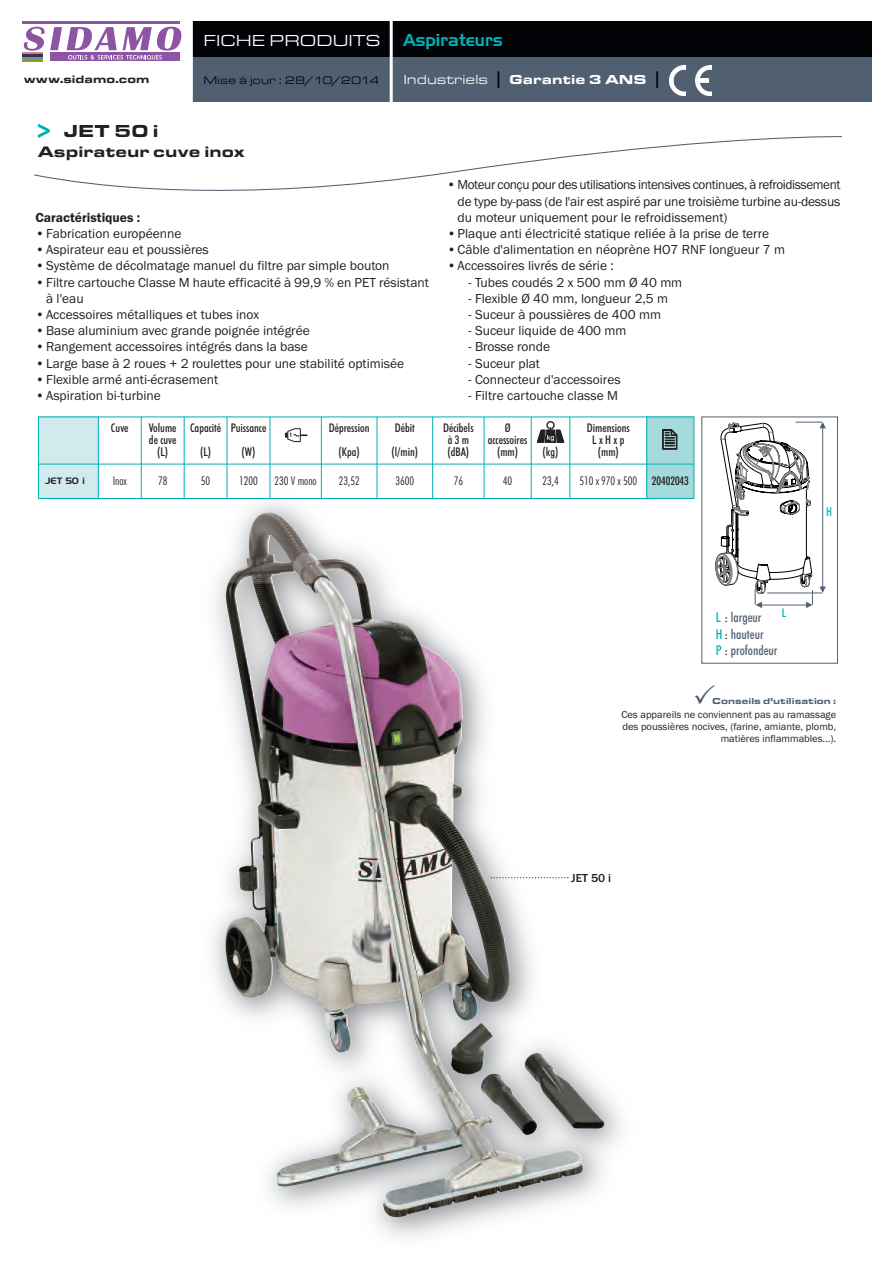
<style>
.page{position:relative;width:893px;height:1263px;background:#fff}
.page>*{position:absolute;margin:0;border:0;box-sizing:border-box;transform-origin:0 0}
.t1{font:18px "Eurostar Black Extended";color:#231f20}
.t2{font:16.8px "Handel Gothic BT";color:#00b1b4}
.t3{font:16.5px "Eurostar Regular Extended";color:#fff}
.t4{font:15.75px "Eurostar Black Extended";color:#231f20}
.t5{font:13.5px/16.2px "Franklin Gothic";color:#231f20}
.t6{font:500 condensed 13.5px/16.2px "Futura BT";color:#516071}
.t7{font:13.5px "Eurostar Black Extended";color:#fff}
.t8{font:600 13.5px "Franklin Gothic";color:#231f20}
.t9{font:500 condensed 12px/12px "Futura BT";color:#231f20;text-align:center}
.t10{font:300 condensed 12px "Futura BT";color:#231f20}
.t11{font:500 12px "Franklin Gothic";color:#231f20}
.t12{font:500 condensed 12px "Futura BT";color:#00b1b4}
.t13{font:11.25px "Eurostar Regular Extended";color:#010307}
.t14{font:11.25px "Eurostar Black Extended";color:#231f20}
.t15{font:10.5px/12px "Franklin Gothic";color:#231f20;text-align:right}
.t16{font:9px "Eurostar Black Extended";color:#516071}
.t17{font:9px "Handel Gothic BT";color:#231f20}
.s1{font-size:27px;color:#00b1b4}
.s2{font-family:"Eurostar Regular Extended"}
.s3{font-family:"Handel Gothic BT";font-size:16.5px;color:#010307}
.s4{font-weight:500}
.s5{color:#00b1b4}
.s6{color:#231f20}
</style>
<div class="page">
<img style="left:183px;top:488px;width:557px;height:750px">
<img style="left:383px;top:1146px;width:87px;height:71px">
<div style="left:191px;top:21px;width:681px;height:47px;background:#010307"></div>
<div style="left:191px;top:57px;width:681px;height:45px;background:#516071"></div>
<hr style="left:390px;top:21px;width:3px;height:81px;background:#fff">
<hr style="left:190px;top:21px;width:3px;height:81px;background:#fff">
<hr style="left:23px;top:22px;width:157px;height:2px;background:#8c54a2">
<div style="left:50px;top:53px;width:130px;height:8px;background:#8c54a2"></div>
<svg style="left:23px;top:27px;width:158px;height:33px"></svg>
<hr style="left:23px;top:53px;width:20px;height:2px;background:#a5978a">
<hr style="left:23px;top:55px;width:20px;height:2px;background:#552350">
<hr style="left:23px;top:57px;width:20px;height:2px;background:#539db5">
<hr style="left:23px;top:59px;width:20px;height:2px;background:#92991a">
<img style="left:670px;top:65px;width:41px;height:30px">
<svg style="left:34px;top:136px;width:808px;height:55px"></svg>
<div style="left:38px;top:417px;width:60px;height:47px;background:#d1ebec"></div>
<div style="left:647px;top:417px;width:47px;height:47px;background:#a4dadc"></div>
<svg style="left:662px;top:429px;width:15px;height:20px"></svg>
<div style="left:38px;top:464px;width:60px;height:35px;background:#d1ebec"></div>
<div style="left:647px;top:464px;width:47px;height:35px;background:#a4dadc"></div>
<hr style="left:38px;top:417px;width:1px;height:82px;background:#00b1b4">
<hr style="left:98px;top:417px;width:1px;height:82px;background:#00b1b4">
<hr style="left:141px;top:417px;width:1px;height:82px;background:#00b1b4">
<hr style="left:184px;top:417px;width:1px;height:82px;background:#00b1b4">
<hr style="left:227px;top:417px;width:1px;height:82px;background:#00b1b4">
<hr style="left:270px;top:417px;width:1px;height:82px;background:#00b1b4">
<hr style="left:321px;top:417px;width:1px;height:82px;background:#00b1b4">
<hr style="left:377px;top:417px;width:1px;height:82px;background:#00b1b4">
<hr style="left:432px;top:417px;width:1px;height:82px;background:#00b1b4">
<hr style="left:484px;top:417px;width:1px;height:82px;background:#00b1b4">
<hr style="left:531px;top:417px;width:1px;height:82px;background:#00b1b4">
<hr style="left:570px;top:417px;width:1px;height:82px;background:#00b1b4">
<hr style="left:646px;top:417px;width:1px;height:82px;background:#00b1b4">
<hr style="left:694px;top:417px;width:1px;height:82px;background:#00b1b4">
<hr style="left:38px;top:417px;width:656px;height:1px;background:#00b1b4">
<hr style="left:38px;top:464px;width:656px;height:1px;background:#00b1b4">
<hr style="left:38px;top:498px;width:656px;height:1px;background:#00b1b4">
<svg style="left:537px;top:421px;width:27px;height:22px"></svg>
<svg style="left:285px;top:428px;width:22px;height:15px"></svg>
<div style="left:702px;top:417px;width:136px;height:246px;border:1px solid #516071"></div>
<svg style="left:491px;top:877px;width:78px;height:1px"></svg>
<svg style="left:716px;top:422px;width:110px;height:186px"></svg>
<svg style="left:695px;top:685px;width:20px;height:19px"></svg>
<p class="t3" style="left:203px;top:30px;width:178px">FICHE PRODUITS</p>
<p class="t14" style="left:24px;top:72px;width:127px">www.sidamo.com</p>
<p class="t13" style="left:203px;top:73px;width:177px">Mise à jour : 28/10/2014</p>
<h1 class="t1" style="left:31px;top:120px;width:129px"><span class="s1">&gt;</span> JET 50 i</h1>
<p class="t4" style="left:38px;top:142px;width:209px">Aspirateur cuve inox</p>
<p class="t2" style="left:403px;top:30px;width:101px">Aspirateurs</p>
<p class="t7" style="left:403px;top:71px;width:260px"><span class="s2">Industriels</span> <span class="s3">|</span> Garantie 3 ANS <span class="s3">|</span></p>
<p class="t8" style="left:36px;top:209px;width:106px">Caractéristiques :</p>
<p class="t5" style="left:36px;top:225px;width:148px">•Fabrication européenne</p>
<p class="t5" style="left:36px;top:241px;width:175px">•Aspirateur eau et poussières</p>
<p class="t5" style="left:36px;top:258px;width:356px">•Système de décolmatage manuel du filtre par simple bouton</p>
<p class="t5" style="left:46px;top:274px;width:384px;text-indent:-11px">•Filtre cartouche Classe M haute efficacité à 99,9 % en PET résistant à l'eau</p>
<p class="t5" style="left:36px;top:306px;width:225px">•Accessoires métalliques et tubes inox</p>
<p class="t5" style="left:36px;top:322px;width:276px">•Base aluminium avec grande poignée intégrée</p>
<p class="t5" style="left:36px;top:339px;width:274px">•Rangement accessoires intégrés dans la base</p>
<p class="t5" style="left:36px;top:355px;width:370px">•Large base à 2 roues + 2 roulettes pour une stabilité optimisée</p>
<p class="t5" style="left:36px;top:371px;width:184px">•Flexible armé anti-écrasement</p>
<p class="t5" style="left:36px;top:387px;width:127px">•Aspiration bi-turbine</p>
<p class="t5" style="left:458px;top:177px;width:384px;text-align:justify;text-indent:-11px">•Moteur conçu pour des utilisations intensives continues, à refroidissement de type by-pass (de l'air est aspiré par une troisième turbine au-dessus du moteur uniquement pour le refroidissement)</p>
<p class="t5" style="left:447px;top:225px;width:324px">•Plaque anti électricité statique reliée à la prise de terre</p>
<p class="t5" style="left:447px;top:241px;width:340px">•Câble d'alimentation en néoprène HO7 RNF longueur 7 m</p>
<p class="t5" style="left:447px;top:258px;width:168px">•Accessoires livrés de série :</p>
<p class="t5" style="left:468px;top:274px;width:216px">- Tubes coudés 2 x 500 mm Ø 40 mm</p>
<p class="t5" style="left:468px;top:290px;width:201px">- Flexible Ø 40 mm, longueur 2,5 m</p>
<p class="t5" style="left:468px;top:306px;width:194px">- Suceur à poussières de 400 mm</p>
<p class="t5" style="left:468px;top:322px;width:160px">- Suceur liquide de 400 mm</p>
<p class="t5" style="left:468px;top:339px;width:83px">- Brosse ronde</p>
<p class="t5" style="left:468px;top:355px;width:73px">- Suceur plat</p>
<p class="t5" style="left:468px;top:371px;width:154px">- Connecteur d'accessoires</p>
<p class="t5" style="left:468px;top:387px;width:151px">- Filtre cartouche classe M</p>
<p class="t9" style="left:111px;top:421px;width:19px">Cuve</p>
<p class="t9" style="left:149px;top:421px;width:29px">Volume de cuve (L)</p>
<p class="t9" style="left:190px;top:415px;width:33px;line-height:24px">Capacité (L)</p>
<p class="t9" style="left:231px;top:415px;width:37px;line-height:24px">Puissance (W)</p>
<p class="t9" style="left:329px;top:415px;width:42px;line-height:24px">Dépression (Kpa)</p>
<p class="t9" style="left:391px;top:415px;width:28px;line-height:24px;text-align:left">Débit (l/min)</p>
<p class="t9" style="left:443px;top:421px;width:32px">Décibels à 3 m (dBA)</p>
<p class="t9" style="left:505px;top:421px;width:7px">Ø</p>
<p class="t9" style="left:488px;top:433px;width:41px">accessoires</p>
<p class="t9" style="left:497px;top:445px;width:63px">(mm) (kg)</p>
<p class="t9" style="left:587px;top:421px;width:45px">Dimensions<br>L x H x p (mm)</p>
<p class="t17" style="left:46px;top:475px;width:41px">JET 50 i</p>
<p class="t10" style="left:113px;top:474px;width:16px">Inox</p>
<p class="t10" style="left:158px;top:474px;width:11px">78</p>
<p class="t10" style="left:201px;top:474px;width:11px">50</p>
<p class="t10" style="left:239px;top:474px;width:20px">1200</p>
<p class="t10" style="left:275px;top:474px;width:44px">230 V mono</p>
<p class="t10" style="left:339px;top:474px;width:22px">23,52</p>
<p class="t10" style="left:395px;top:474px;width:20px">3600</p>
<p class="t10" style="left:454px;top:474px;width:11px">76</p>
<p class="t10" style="left:503px;top:474px;width:11px">40</p>
<p class="t10" style="left:542px;top:474px;width:18px">23,4</p>
<p class="t10" style="left:579px;top:474px;width:111px">510 x 970 x 500 <span class="s4">20402043</span></p>
<p class="t12" style="left:782px;top:605px;width:6px">L</p>
<p class="t6" style="left:716px;top:610px;width:63px"><span class="s5">L</span> <span class="s6">:</span> largeur<br><span class="s5">H</span> <span class="s6">:</span> hauteur<br><span class="s5">P</span> <span class="s6">:</span> profondeur</p>
<p class="t12" style="left:826px;top:504px;width:7px">H</p>
<p class="t16" style="left:712px;top:695px;width:125px">Conseils d’utilisation :</p>
<p class="t15" style="left:621px;top:709px;width:216px">Ces appareils ne conviennent pas au ramassage des poussières nocives, (farine, amiante, plomb, matières inflammables...).</p>
<p class="t11" style="left:571px;top:870px;width:41px">JET 50 i</p>
</div>
